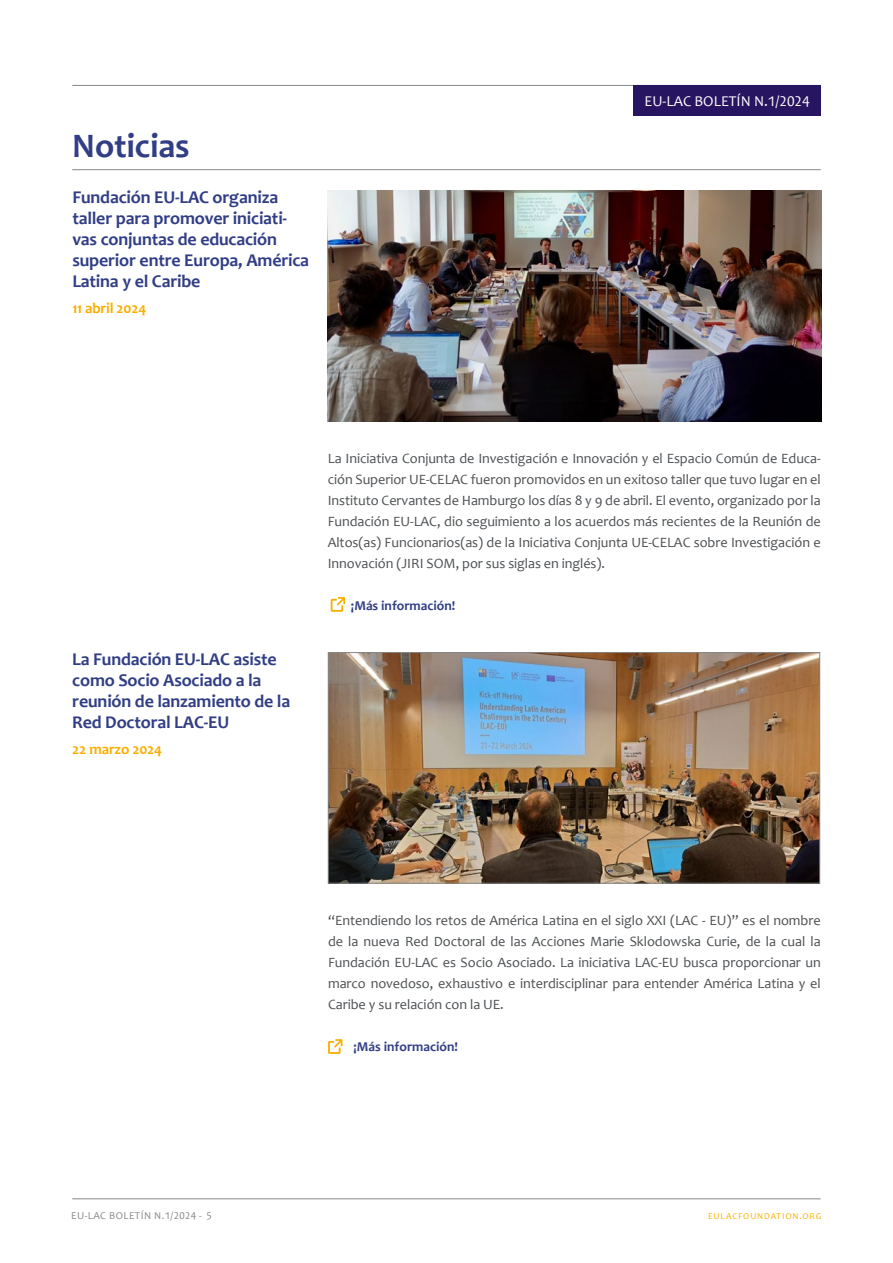
<style>
.page{position:relative;width:893px;height:1263px;background:#fff}
.page>*{position:absolute;margin:0;border:0;box-sizing:border-box;transform-origin:0 0}
.t1{font:700 34.5px "Candara";letter-spacing:-.005em;color:#313e85}
.t2{font:700 18px/21px "Candara";letter-spacing:-.01em;color:#313e85}
.t3{font:700 15px "Candara";letter-spacing:-.01em;color:#f9ae00}
.t4{font:15px "Candara";color:#fff}
.t5{font:14.25px/21px "Candara";letter-spacing:-.005em;color:#4d5053;text-align:justify}
.t6{font:700 13.5px "Candara";color:#313e85}
.t7{font:10.5px "Candara";letter-spacing:.04em;color:#868786}
.t8{font:9px "Candara";letter-spacing:.09em;color:#f9ae00}
</style>
<div class="page">
<hr style="left:72px;top:85px;width:749px;height:1px;background:#85898a">
<hr style="left:72px;top:1198px;width:749px;height:1px;background:#85898a">
<div style="left:634px;top:86px;width:187px;height:30px;background:#281561"></div>
<hr style="left:72px;top:169px;width:749px;height:1px;background:#85898a">
<svg style="left:331px;top:597px;width:14px;height:15px"></svg>
<img style="left:328px;top:190px;width:494px;height:231px">
<svg style="left:328px;top:1039px;width:14px;height:15px"></svg>
<img style="left:330px;top:654px;width:488px;height:227px">
<div style="left:328px;top:652px;width:492px;height:231px;border:1px solid #868786"></div>
<h1 class="t1" style="left:72px;top:125px;width:119px">Noticias</h1>
<p class="t2" style="left:72px;top:187px;width:238px">Fundación EU-LAC organiza taller para promover iniciati&shy;vas conjuntas de educación superior entre Europa, América<br>Latina y el Caribe</p>
<p class="t3" style="left:72px;top:299px;width:76px">11 abril 2024</p>
<p class="t4" style="left:645px;top:92px;width:167px">EU-LAC BOLETÍN N.1/2024</p>
<p class="t2" style="left:72px;top:649px;width:219px">La Fundación EU-LAC asiste como Socio Asociado a la reunión de lanzamiento de la<br>Red Doctoral LAC-EU</p>
<p class="t3" style="left:72px;top:740px;width:92px">22 marzo 2024</p>
<p class="t5" style="left:328px;top:448px;width:495px">La Iniciativa Conjunta de Investigación e Innovación y el Espacio Común de Educa&shy;ción Superior UE-CELAC fueron promovidos en un exitoso taller que tuvo lugar en el Instituto Cervantes de Hamburgo los días 8 y 9 de abril. El evento, organizado por la Fundación EU-LAC, dio seguimiento a los acuerdos más recientes de la Reunión de Altos(as) Funcionarios(as) de la Iniciativa Conjunta UE-CELAC sobre Investigación e Innovación (JIRI SOM, por sus siglas en inglés).</p>
<p class="t6" style="left:351px;top:598px;width:106px">¡Más información!</p>
<p class="t5" style="left:328px;top:910px;width:494px">“Entendiendo los retos de América Latina en el siglo XXI (LAC - EU)” es el nombre de la nueva Red Doctoral de las Acciones Marie Sklodowska Curie, de la cual la Fundación EU-LAC es Socio Asociado. La iniciativa LAC-EU busca proporcionar un marco novedoso, exhaustivo e interdisciplinar para entender América Latina y el Caribe y su relación con la UE.</p>
<p class="t6" style="left:354px;top:1039px;width:106px">¡Más información!</p>
<p class="t7" style="left:71px;top:1210px;width:142px">EU-LAC BOLETÍN N.1/2024 - 5</p>
<p class="t8" style="left:708px;top:1211px;width:115px">EULACFOUNDATION.ORG</p>
</div>
